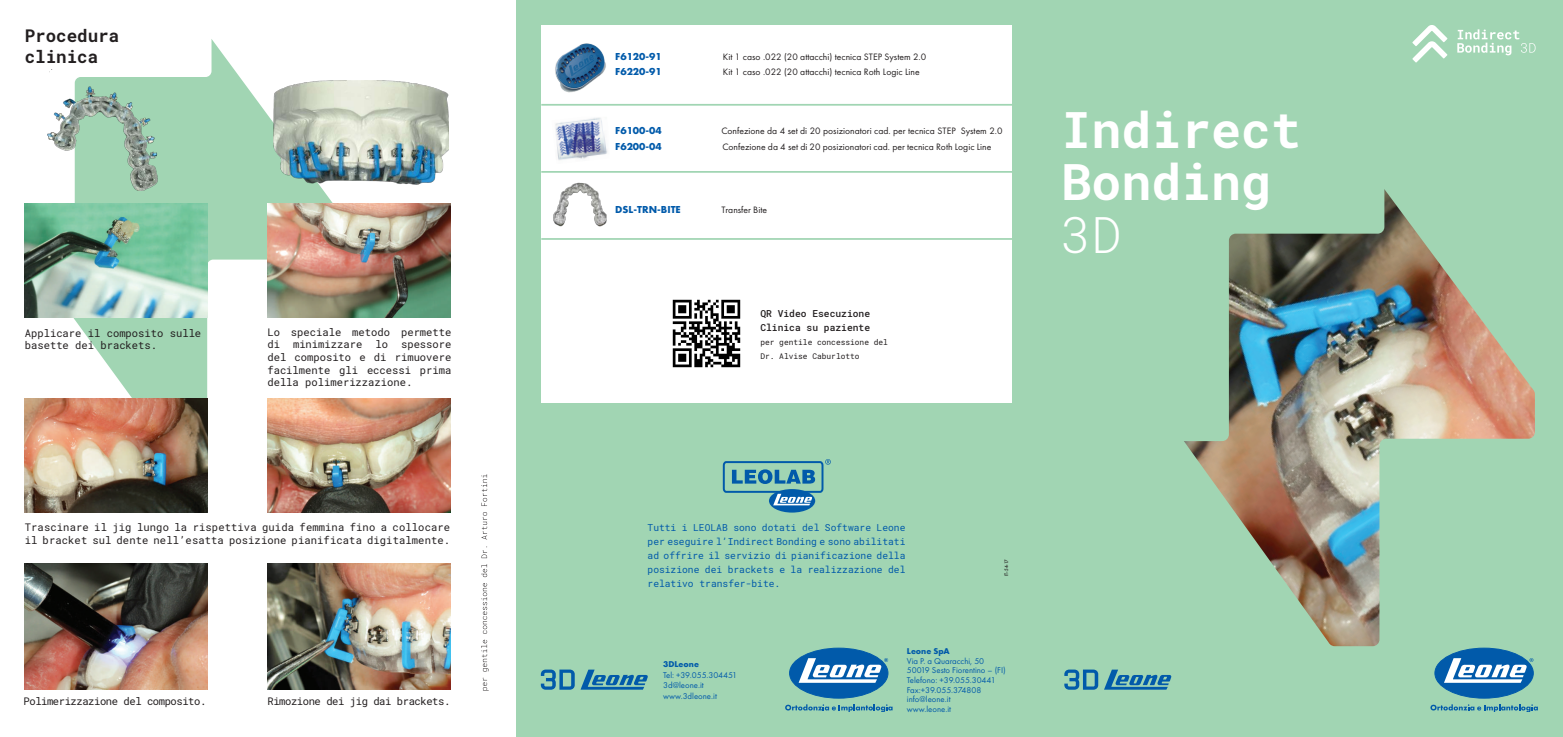
<style>
.page{position:relative;width:1563px;height:737px;background:#fff}
.page>*{position:absolute;margin:0;border:0;box-sizing:border-box;transform-origin:0 0}
.t1{font:700 49.88px/52.5px "Roboto Mono";color:#fff}
.t2{font:300 49.88px "Roboto Mono";color:#fff}
.t3{font:700 17.5px/21px "Roboto Mono";color:#231f20}
.t4{font:10.5px/12.6px "Roboto Mono";color:#231f20}
.t5{font:10.5px "Roboto Mono";letter-spacing:-.04em;color:#231f20}
.t6{font:700 10.5px "Futura PT";color:#015aaa}
.t7{font:9.62px "Futura PT";color:#231f20}
.t8{font:9.62px/14px "Roboto Mono";color:#015aaa;text-align:justify}
.t9{font:500 9.62px/14px "Roboto Mono";color:#231f20}
.t10{font:8.75px/9.6px "Futura PT";color:#015aaa}
.t11{font:700 8.75px "Futura PT";color:#015aaa}
.t12{font:7.88px/14px "Roboto Mono";color:#231f20}
.t13{font:500 5.25px "Futura PT";color:#231f20;scale:.88 1}
</style>
<div class="page">
<div style="left:516px;top:0;width:1047px;height:737px;background:#a1d5b3"></div>
<img style="left:1328px;top:390px;width:207px;height:256px">
<img style="left:1184px;top:189px;width:349px;height:453px">
<img style="left:1184px;top:189px;width:200px;height:252px">
<svg style="left:29px;top:39px;width:315px;height:404px"></svg>
<div style="left:541px;top:25px;width:471px;height:378px;background:#fff"></div>
<svg style="left:1412px;top:25px;width:35px;height:38px"></svg>
<svg style="left:1457px;top:29px;width:78px;height:26px"></svg>
<img style="left:273px;top:80px;width:175px;height:107px">
<img style="left:29px;top:70px;width:155px;height:121px">
<img style="left:25px;top:204px;width:182px;height:113px">
<img style="left:25px;top:398px;width:182px;height:114px">
<img style="left:268px;top:399px;width:182px;height:114px">
<img style="left:268px;top:204px;width:182px;height:113px">
<img style="left:25px;top:563px;width:182px;height:126px">
<img style="left:268px;top:563px;width:182px;height:126px">
<svg style="left:722px;top:459px;width:109px;height:53px"></svg>
<img style="left:672px;top:299px;width:69px;height:69px">
<svg style="left:481px;top:474px;width:8px;height:216px"></svg>
<svg style="left:785px;top:704px;width:107px;height:8px"></svg>
<div style="left:789px;top:648px;width:99px;height:50px;background:#015aaa;border-radius:50%"></div>
<div style="left:789px;top:648px;width:99px;height:50px;border:1px solid #015aaa;border-radius:50%"></div>
<svg style="left:798px;top:658px;width:90px;height:25px"></svg>
<img style="left:555px;top:43px;width:51px;height:50px">
<img style="left:555px;top:117px;width:53px;height:43px">
<hr style="left:541px;top:238px;width:471px;height:2px;background:#a1d5b3">
<hr style="left:541px;top:104px;width:471px;height:2px;background:#a1d5b3">
<hr style="left:541px;top:171px;width:471px;height:2px;background:#a1d5b3">
<img style="left:553px;top:182px;width:54px;height:44px">
<svg style="left:541px;top:669px;width:107px;height:20px"></svg>
<svg style="left:1064px;top:669px;width:34px;height:20px"></svg>
<svg style="left:1104px;top:669px;width:67px;height:20px"></svg>
<svg style="left:1430px;top:704px;width:108px;height:8px"></svg>
<div style="left:1435px;top:648px;width:98px;height:50px;background:#015aaa;border-radius:50%"></div>
<div style="left:1434px;top:648px;width:99px;height:50px;border:1px solid #015aaa;border-radius:50%"></div>
<svg style="left:1444px;top:658px;width:89px;height:25px"></svg>
<h2 class="t3" style="left:25px;top:24px;width:96px">Procedura clinica</h2>
<p class="t4" style="left:25px;top:326px;width:178px">Applicare il composito sulle basette dei brackets.</p>
<p class="t4" style="left:267px;top:325px;width:186px;text-align:justify">Lo speciale metodo permette di minimizzare lo spessore del composito e di rimuovere facilmente gli eccessi prima della polimerizzazione.</p>
<p class="t4" style="left:25px;top:521px;width:427px">Trascinare il jig lungo la rispettiva guida femmina fino a collocare il bracket sul dente nell’esatta posizione pianificata digitalmente.</p>
<p class="t5" style="left:24px;top:694px;width:184px">Polimerizzazione del composito.</p>
<p class="t5" style="left:267px;top:694px;width:184px">Rimozione dei jig dai brackets.</p>
<p class="t6" style="left:615px;top:49px;width:48px">F6120-91</p>
<p class="t7" style="left:723px;top:51px;width:205px">Kit 1 caso .022 (20 attacchi) tecnica STEP System 2.0</p>
<p class="t6" style="left:615px;top:65px;width:48px">F6220-91</p>
<p class="t7" style="left:723px;top:66px;width:198px">Kit 1 caso .022 (20 attacchi) tecnica Roth Logic Line</p>
<p class="t6" style="left:615px;top:124px;width:48px">F6100-04</p>
<p class="t7" style="left:721px;top:125px;width:283px">Confezione da 4 set di 20 posizionatori cad. per tecnica STEP System 2.0</p>
<p class="t6" style="left:615px;top:140px;width:48px">F6200-04</p>
<p class="t7" style="left:722px;top:141px;width:271px">Confezione da 4 set di 20 posizionatori cad. per tecnica Roth Logic Line</p>
<p class="t6" style="left:615px;top:203px;width:67px">DSL-TRN-BITE</p>
<p class="t7" style="left:721px;top:204px;width:47px">Transfer Bite</p>
<p class="t9" style="left:760px;top:306px;width:111px">QR Video Esecuzione<br>Clinica su paziente</p>
<p class="t12" style="left:760px;top:335px;width:129px">per gentile concessione del<br>Dr. Alvise Caburlotto</p>
<h1 class="t1" style="left:1061px;top:102px;width:241px">Indirect<br>Bonding</h1>
<h1 class="t2" style="left:1061px;top:200px;width:61px">3D</h1>
<p class="t8" style="left:647px;top:520px;width:259px">Tutti i LEOLAB sono dotati del Software Leone per eseguire l’Indirect Bonding e sono abilitati ad offrire il servizio di pianificazione della posizione dei brackets e la realizzazione del relativo transfer-bite.</p>
<p class="t13" style="left:1003px;top:576px;width:21px;rotate:-90deg">IT-54-17</p>
<p class="t11" style="left:663px;top:658px;width:37px">3DLeone</p>
<p class="t10" style="left:663px;top:669px;width:75px;line-height:10.5px">Tel: +39.055.304451<br>3d@leone.it www.3dleone.it</p>
<p class="t11" style="left:907px;top:645px;width:44px">Leone SpA</p>
<p class="t10" style="left:907px;top:656px;width:100px">Via P. a Quaracchi, 50<br>50019 Sesto Fiorentino – (FI)<br>Telefono: +39.055.30441<br>Fax:+39.055.374808 info@leone.it<br>www.leone.it</p>
</div>
